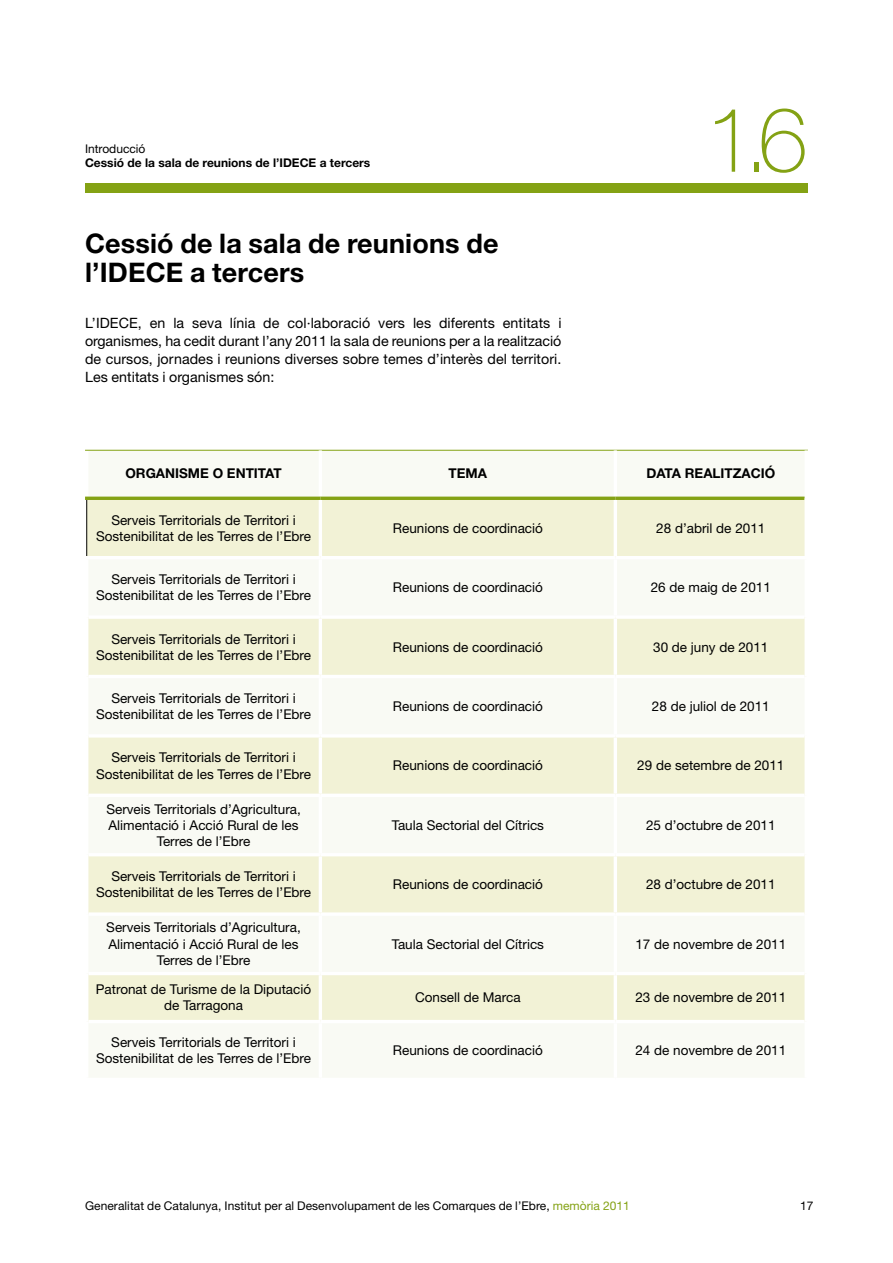
<style>
.page{position:relative;width:893px;height:1263px;background:#fff}
.page>*{position:absolute;margin:0;border:0;box-sizing:border-box;transform-origin:0 0}
.t1{font:100 90px "Helvetica Neue LT Std";color:#84a214}
.t2{font:700 27px/28.5px "Helvetica Neue LT Std";letter-spacing:.005em;color:#000}
.t3{font:14.25px/18px "Helvetica Neue LT Std";letter-spacing:.005em;color:#000;text-align:justify}
.t4{font:13.5px/16.2px "Helvetica Neue LT Std";color:#000;text-align:center}
.t5{font:700 13.5px "Helvetica Neue LT Std";color:#000}
.t6{font:12px "Helvetica Neue LT Std";letter-spacing:.005em;color:#000}
.t7{font:700 12px "Helvetica Neue LT Std";color:#000}
.s1{color:#84a214}
</style>
<div class="page">
<div style="left:85px;top:184px;width:723px;height:9px;background:#84a214"></div>
<div style="left:88px;top:451px;width:716px;height:626px;background:#f9faf4"></div>
<svg style="left:87px;top:500px;width:717px;height:520px;fill:#f2f2d6"></svg>
<hr style="left:85px;top:450px;width:235px;height:1px;background:#84a214">
<hr style="left:320px;top:450px;width:295px;height:1px;background:#84a214">
<hr style="left:615px;top:450px;width:193px;height:1px;background:#84a214">
<hr style="left:319px;top:450px;width:3px;height:47px;background:#fff">
<hr style="left:614px;top:450px;width:3px;height:47px;background:#fff">
<hr style="left:804px;top:450px;width:4px;height:48px;background:#fff">
<hr style="left:86px;top:500px;width:1px;height:56px;background:#000">
<hr style="left:85px;top:497px;width:235px;height:3px;background:#84a214">
<hr style="left:320px;top:497px;width:295px;height:3px;background:#84a214">
<hr style="left:615px;top:497px;width:189px;height:3px;background:#84a214">
<hr style="left:319px;top:500px;width:3px;height:56px;background:#fff">
<hr style="left:614px;top:500px;width:3px;height:56px;background:#fff">
<svg style="left:804px;top:498px;width:1px;height:58px"></svg>
<hr style="left:85px;top:559px;width:3px;height:58px;background:#fff">
<hr style="left:85px;top:556px;width:235px;height:3px;background:#fff">
<hr style="left:320px;top:556px;width:295px;height:3px;background:#fff">
<hr style="left:615px;top:556px;width:193px;height:3px;background:#fff">
<hr style="left:319px;top:559px;width:3px;height:56px;background:#fff">
<hr style="left:614px;top:559px;width:3px;height:56px;background:#fff">
<hr style="left:85px;top:617px;width:3px;height:59px;background:#fff">
<hr style="left:88px;top:615px;width:232px;height:4px;background:#fff">
<hr style="left:320px;top:615px;width:295px;height:4px;background:#fff">
<hr style="left:615px;top:615px;width:189px;height:4px;background:#fff">
<hr style="left:319px;top:619px;width:3px;height:56px;background:#fff">
<hr style="left:614px;top:619px;width:3px;height:56px;background:#fff">
<svg style="left:804px;top:618px;width:1px;height:58px"></svg>
<hr style="left:85px;top:676px;width:3px;height:60px;background:#fff">
<hr style="left:88px;top:675px;width:232px;height:3px;background:#fff">
<hr style="left:320px;top:675px;width:295px;height:3px;background:#fff">
<hr style="left:615px;top:675px;width:189px;height:3px;background:#fff">
<hr style="left:319px;top:678px;width:3px;height:56px;background:#fff">
<hr style="left:614px;top:678px;width:3px;height:56px;background:#fff">
<hr style="left:85px;top:736px;width:3px;height:59px;background:#fff">
<svg style="left:88px;top:734px;width:232px;height:4px"></svg>
<svg style="left:320px;top:734px;width:295px;height:4px"></svg>
<svg style="left:615px;top:734px;width:189px;height:4px"></svg>
<hr style="left:319px;top:738px;width:3px;height:56px;background:#fff">
<hr style="left:614px;top:738px;width:3px;height:56px;background:#fff">
<svg style="left:804px;top:736px;width:1px;height:59px"></svg>
<hr style="left:85px;top:795px;width:3px;height:60px;background:#fff">
<hr style="left:88px;top:794px;width:232px;height:3px;background:#fff">
<hr style="left:320px;top:794px;width:295px;height:3px;background:#fff">
<hr style="left:615px;top:794px;width:189px;height:3px;background:#fff">
<hr style="left:319px;top:797px;width:3px;height:56px;background:#fff">
<hr style="left:614px;top:797px;width:3px;height:56px;background:#fff">
<hr style="left:85px;top:855px;width:3px;height:59px;background:#fff">
<hr style="left:88px;top:853px;width:232px;height:3px;background:#fff">
<hr style="left:320px;top:853px;width:295px;height:3px;background:#fff">
<hr style="left:615px;top:853px;width:189px;height:3px;background:#fff">
<hr style="left:319px;top:856px;width:3px;height:56px;background:#fff">
<hr style="left:614px;top:856px;width:3px;height:56px;background:#fff">
<svg style="left:804px;top:855px;width:1px;height:59px"></svg>
<hr style="left:85px;top:914px;width:3px;height:59px;background:#fff">
<svg style="left:88px;top:912px;width:232px;height:4px"></svg>
<svg style="left:320px;top:912px;width:295px;height:4px"></svg>
<svg style="left:615px;top:912px;width:189px;height:4px"></svg>
<hr style="left:319px;top:916px;width:3px;height:56px;background:#fff">
<hr style="left:614px;top:916px;width:3px;height:56px;background:#fff">
<hr style="left:85px;top:973px;width:3px;height:48px;background:#fff">
<hr style="left:88px;top:972px;width:232px;height:3px;background:#fff">
<hr style="left:320px;top:972px;width:295px;height:3px;background:#fff">
<hr style="left:615px;top:972px;width:189px;height:3px;background:#fff">
<hr style="left:319px;top:975px;width:3px;height:45px;background:#fff">
<hr style="left:614px;top:975px;width:3px;height:45px;background:#fff">
<svg style="left:804px;top:974px;width:1px;height:47px"></svg>
<hr style="left:88px;top:1020px;width:232px;height:3px;background:#fff">
<hr style="left:320px;top:1020px;width:295px;height:3px;background:#fff">
<hr style="left:615px;top:1020px;width:189px;height:3px;background:#fff">
<hr style="left:319px;top:1023px;width:3px;height:55px;background:#fff">
<hr style="left:614px;top:1023px;width:3px;height:55px;background:#fff">
<p class="t6" style="left:85px;top:142px;width:62px">Introducció</p>
<p class="t7" style="left:85px;top:155px;width:287px">Cessió de la sala de reunions de l’IDECE a tercers</p>
<h2 class="t2" style="left:85px;top:229px;width:415px">Cessió de la sala de reunions de l’IDECE a tercers</h2>
<p class="t3" style="left:85px;top:313px;width:478px">L’IDECE, en la seva línia de col·laboració vers les diferents entitats i organismes, ha cedit durant l’any 2011 la sala de reunions per a la realització de cursos, jornades i reunions diverses sobre temes d’interès del territori.<br>Les entitats i organismes són:</p>
<h1 class="t1" style="left:705px;top:88px;width:104px">1.6</h1>
<p class="t5" style="left:125px;top:465px;width:158px">ORGANISME O ENTITAT</p>
<p class="t5" style="left:449px;top:465px;width:40px">TEMA</p>
<p class="t5" style="left:646px;top:465px;width:130px">DATA REALITZACIÓ</p>
<p class="t4" style="left:96px;top:512px;width:217px">Serveis Territorials de Territori i<br>Sostenibilitat de les Terres de l’Ebre</p>
<p class="t4" style="left:393px;top:520px;width:152px">Reunions de coordinació</p>
<p class="t4" style="left:656px;top:520px;width:111px">28 d’abril de 2011</p>
<p class="t4" style="left:96px;top:571px;width:217px">Serveis Territorials de Territori i<br>Sostenibilitat de les Terres de l’Ebre</p>
<p class="t4" style="left:393px;top:579px;width:152px">Reunions de coordinació</p>
<p class="t4" style="left:651px;top:579px;width:122px">26 de maig de 2011</p>
<p class="t4" style="left:96px;top:630px;width:217px">Serveis Territorials de Territori i<br>Sostenibilitat de les Terres de l’Ebre</p>
<p class="t4" style="left:393px;top:638px;width:152px">Reunions de coordinació</p>
<p class="t4" style="left:653px;top:638px;width:117px">30 de juny de 2011</p>
<p class="t4" style="left:96px;top:690px;width:217px">Serveis Territorials de Territori i<br>Sostenibilitat de les Terres de l’Ebre</p>
<p class="t4" style="left:393px;top:698px;width:152px">Reunions de coordinació</p>
<p class="t4" style="left:652px;top:698px;width:119px">28 de juliol de 2011</p>
<p class="t4" style="left:96px;top:749px;width:217px">Serveis Territorials de Territori i<br>Sostenibilitat de les Terres de l’Ebre</p>
<p class="t4" style="left:393px;top:757px;width:152px">Reunions de coordinació</p>
<p class="t4" style="left:637px;top:757px;width:149px">29 de setembre de 2011</p>
<p class="t4" style="left:106px;top:800px;width:196px">Serveis Territorials d’Agricultura,<br>Alimentació i Acció Rural de les<br>Terres de l’Ebre</p>
<p class="t4" style="left:392px;top:817px;width:154px">Taula Sectorial del Cítrics</p>
<p class="t4" style="left:646px;top:817px;width:131px">25 d’octubre de 2011</p>
<p class="t4" style="left:96px;top:868px;width:217px">Serveis Territorials de Territori i<br>Sostenibilitat de les Terres de l’Ebre</p>
<p class="t4" style="left:393px;top:876px;width:152px">Reunions de coordinació</p>
<p class="t4" style="left:646px;top:876px;width:131px">28 d’octubre de 2011</p>
<p class="t4" style="left:106px;top:919px;width:196px">Serveis Territorials d’Agricultura,<br>Alimentació i Acció Rural de les<br>Terres de l’Ebre</p>
<p class="t4" style="left:392px;top:935px;width:154px">Taula Sectorial del Cítrics</p>
<p class="t4" style="left:635px;top:935px;width:152px">17 de novembre de 2011</p>
<p class="t4" style="left:96px;top:981px;width:217px">Patronat de Turisme de la Diputació de Tarragona</p>
<p class="t4" style="left:415px;top:989px;width:107px">Consell de Marca</p>
<p class="t4" style="left:635px;top:989px;width:152px">23 de novembre de 2011</p>
<p class="t4" style="left:96px;top:1034px;width:217px">Serveis Territorials de Territori i<br>Sostenibilitat de les Terres de l’Ebre</p>
<p class="t4" style="left:393px;top:1042px;width:152px">Reunions de coordinació</p>
<p class="t4" style="left:635px;top:1042px;width:152px">24 de novembre de 2011</p>
<p class="t6" style="left:85px;top:1198px;width:546px">Generalitat de Catalunya, Institut per al Desenvolupament de les Comarques de l’Ebre, <span class="s1">memòria 2011</span></p>
<p class="t6" style="left:800px;top:1198px;width:15px">17</p>
</div>
